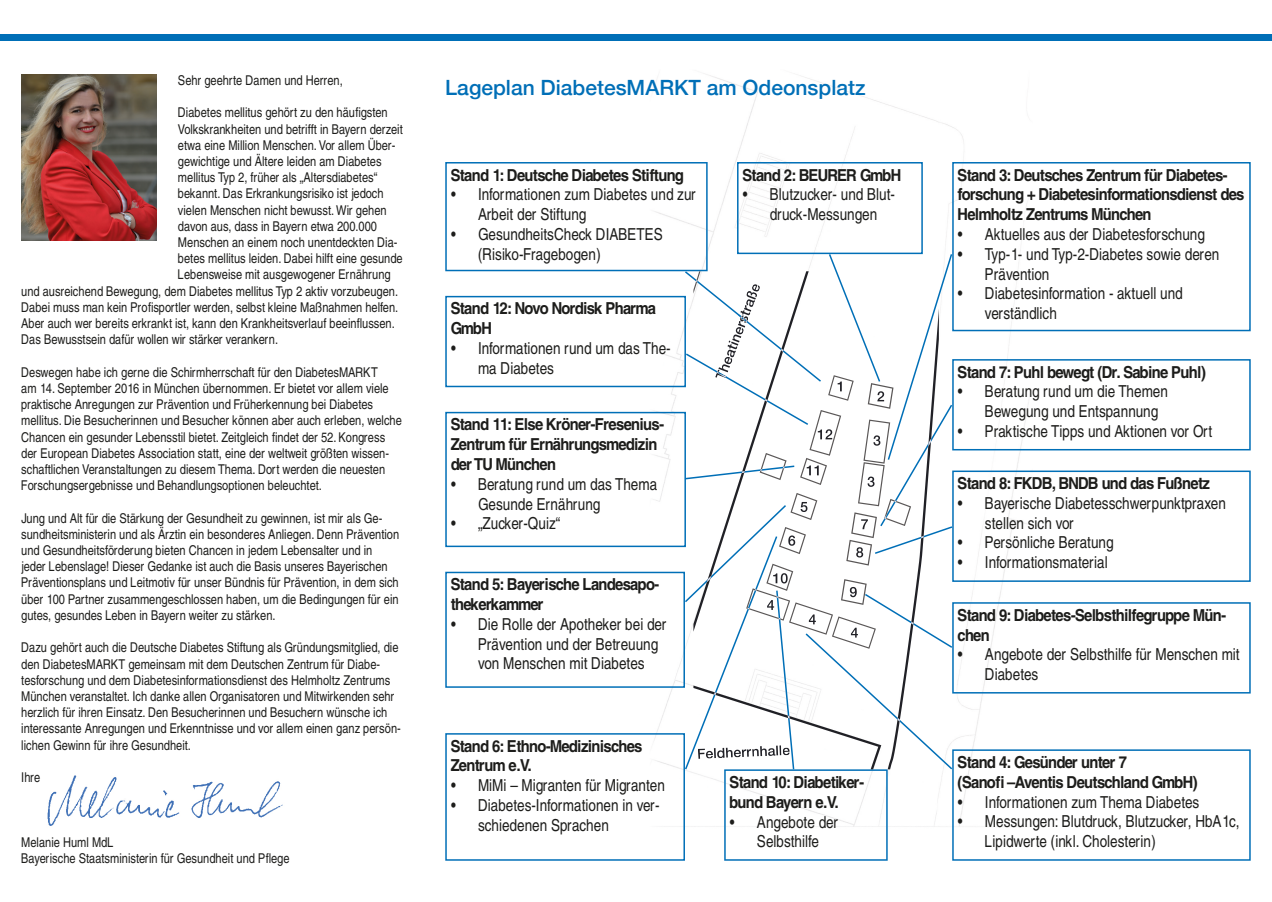
<style>
.page{position:relative;width:1272px;height:902px;background:#fff}
.page>*{position:absolute;margin:0;border:0;box-sizing:border-box;transform-origin:0 0}
.t1{font:500 21px "Helvetica Neue";color:#006fb7}
.t2{font:condensed 16.5px/19.8px "Helvetica";color:#1d1d1b}
.t3{font:700 condensed 16.5px/19.8px "Helvetica";color:#1d1d1b}
.t4{font:condensed 13.5px/16.2px "Helvetica";color:#1d1d1b}
</style>
<div class="page">
<img style="left:21px;top:74px;width:136px;height:167px">
<img style="left:47px;top:775px;width:236px;height:51px">
<div style="left:952px;top:162px;width:298px;height:169px;border:2px solid #006fb7"></div>
<div style="left:952px;top:359px;width:298px;height:91px;border:2px solid #006fb7"></div>
<div style="left:952px;top:470px;width:298px;height:112px;border:2px solid #006fb7"></div>
<div style="left:952px;top:602px;width:298px;height:91px;border:2px solid #006fb7"></div>
<div style="left:952px;top:749px;width:298px;height:111px;border:2px solid #006fb7"></div>
<div style="left:0;top:34px;width:1271px;height:6px;background:#006fb7"></div>
<svg style="left:445px;top:162px;width:507px;height:698px"></svg>
<div style="left:445px;top:571px;width:240px;height:116px;border:2px solid #006fb7"></div>
<p class="t4" style="left:178px;top:72px;width:166px">Sehr geehrte Damen und Herren,</p>
<p class="t4" style="left:178px;top:104px;width:211px">Diabetes mellitus gehört zu den häufigsten</p>
<p class="t4" style="left:178px;top:121px;width:226px">Volkskrankheiten und betrifft in Bayern derzeit</p>
<p class="t4" style="left:178px;top:137px;width:219px">etwa eine Million Menschen. Vor allem Über-</p>
<p class="t4" style="left:178px;top:153px;width:205px">gewichtige und Ältere leiden am Diabetes</p>
<p class="t4" style="left:178px;top:169px;width:201px">mellitus Typ 2, früher als „Altersdiabetes“</p>
<p class="t4" style="left:178px;top:185px;width:207px">bekannt. Das Erkrankungsrisiko ist jedoch</p>
<p class="t4" style="left:178px;top:202px;width:210px">vielen Menschen nicht bewusst. Wir gehen</p>
<p class="t4" style="left:178px;top:218px;width:200px">davon aus, dass in Bayern etwa 200.000</p>
<p class="t4" style="left:178px;top:234px;width:221px">Menschen an einem noch unentdeckten Dia-</p>
<p class="t4" style="left:178px;top:250px;width:226px">betes mellitus leiden. Dabei hilft eine gesunde</p>
<p class="t4" style="left:178px;top:266px;width:214px">Lebensweise mit ausgewogener Ernährung</p>
<p class="t4" style="left:21px;top:283px;width:378px">und ausreichend Bewegung, dem Diabetes mellitus Typ 2 aktiv vorzubeugen.</p>
<p class="t4" style="left:21px;top:299px;width:378px">Dabei muss man kein Profisportler werden, selbst kleine Maßnahmen helfen.</p>
<p class="t4" style="left:21px;top:315px;width:375px">Aber auch wer bereits erkrankt ist, kann den Krankheitsverlauf beeinflussen.</p>
<p class="t4" style="left:21px;top:331px;width:258px">Das Bewusstsein dafür wollen wir stärker verankern.</p>
<p class="t4" style="left:21px;top:364px;width:382px">Deswegen habe ich gerne die Schirmherrschaft für den DiabetesMARKT<br>am 14. September 2016 in München übernommen. Er bietet vor allem viele praktische Anregungen zur Prävention und Früherkennung bei Diabetes mellitus. Die Besucherinnen und Besucher können aber auch erleben, welche Chancen ein gesunder Lebensstil bietet. Zeitgleich findet der 52. Kongress der European Diabetes Association statt, eine der weltweit größten wissen&shy;schaftlichen Veranstaltungen zu diesem Thema. Dort werden die neuesten Forschungsergebnisse und Behandlungsoptionen beleuchtet.</p>
<p class="t4" style="left:21px;top:509px;width:379px">Jung und Alt für die Stärkung der Gesundheit zu gewinnen, ist mir als Ge&shy;sundheitsministerin und als Ärztin ein besonderes Anliegen. Denn Prävention und Gesundheitsförderung bieten Chancen in jedem Lebensalter und in jeder Lebenslage! Dieser Gedanke ist auch die Basis unseres Bayerischen Präventionsplans und Leitmotiv für unser Bündnis für Prävention, in dem sich über 100 Partner zusammengeschlossen haben, um die Bedingungen für ein gutes, gesundes Leben in Bayern weiter zu stärken.</p>
<p class="t4" style="left:21px;top:639px;width:381px">Dazu gehört auch die Deutsche Diabetes Stiftung als Gründungsmitglied, die den DiabetesMARKT gemeinsam mit dem Deutschen Zentrum für Diabe&shy;tesforschung und dem Diabetesinformationsdienst des Helmholtz Zentrums München veranstaltet. Ich danke allen Organisatoren und Mitwirkenden sehr herzlich für ihren Einsatz. Den Besucherinnen und Besuchern wünsche ich interessante Anregungen und Erkenntnisse und vor allem einen ganz persön&shy;lichen Gewinn für ihre Gesundheit.</p>
<p class="t4" style="left:21px;top:769px;width:21px">Ihre</p>
<p class="t4" style="left:21px;top:833px;width:270px">Melanie Huml MdL<br>Bayerische Staatsministerin für Gesundheit und Pflege</p>
<h1 class="t1" style="left:445px;top:71px;width:422px">Lageplan DiabetesMARKT am Odeonsplatz</h1>
<p class="t3" style="left:451px;top:164px;width:234px">Stand 1: Deutsche Diabetes Stiftung</p>
<p class="t2" style="left:478px;top:184px;width:219px;text-indent:-27px">• Informationen zum Diabetes und zur<br>Arbeit der Stiftung</p>
<p class="t2" style="left:478px;top:224px;width:186px;text-indent:-27px">• GesundheitsCheck DIABETES (Risiko-Fragebogen)</p>
<p class="t3" style="left:451px;top:298px;width:206px">Stand 12: Novo Nordisk Pharma<br>GmbH</p>
<p class="t2" style="left:478px;top:338px;width:194px;text-indent:-27px">• Informationen rund um das The&shy;ma Diabetes</p>
<p class="t3" style="left:451px;top:414px;width:214px">Stand 11: Else Kröner-Fresenius-<br>Zentrum für Ernährungsmedizin der TU München</p>
<p class="t2" style="left:478px;top:474px;width:181px;text-indent:-27px">• Beratung rund um das Thema<br>Gesunde Ernährung</p>
<p class="t2" style="left:451px;top:513px;width:111px">• „Zucker-Quiz“</p>
<p class="t3" style="left:451px;top:574px;width:210px">Stand 5: Bayerische Landesapo&shy;thekerkammer</p>
<p class="t2" style="left:478px;top:614px;width:190px;text-indent:-27px">• Die Rolle der Apotheker bei der<br>Prävention und der Betreuung von Menschen mit Diabetes</p>
<p class="t3" style="left:451px;top:735px;width:193px">Stand 6: Ethno-Medizinisches<br>Zentrum e.V.</p>
<p class="t2" style="left:451px;top:775px;width:215px">• MiMi – Migranten für Migranten</p>
<p class="t2" style="left:478px;top:795px;width:183px;text-indent:-27px">• Diabetes-Informationen in ver&shy;schiedenen Sprachen</p>
<p class="t3" style="left:742px;top:164px;width:160px">Stand 2: BEURER GmbH</p>
<p class="t2" style="left:742px;top:184px;width:154px;text-align:center">• Blutzucker- und Blut&shy;druck-Messungen</p>
<p class="t3" style="left:730px;top:771px;width:135px">Stand 10: Diabetiker&shy;bund Bayern e.V.</p>
<p class="t2" style="left:730px;top:811px;width:110px;text-align:center">• Angebote der<br>Selbsthilfe</p>
<p class="t3" style="left:957px;top:164px;width:288px">Stand 3: Deutsches Zentrum für Diabetes&shy;forschung + Diabetesinformationsdienst des<br>Helmholtz Zentrums München</p>
<p class="t2" style="left:957px;top:224px;width:248px">• Aktuelles aus der Diabetesforschung</p>
<p class="t2" style="left:984px;top:244px;width:236px;text-indent:-27px">• Typ-1- und Typ-2-Diabetes sowie deren<br>Prävention</p>
<p class="t2" style="left:984px;top:283px;width:199px;text-indent:-27px">• Diabetesinformation - aktuell und verständlich</p>
<p class="t3" style="left:957px;top:361px;width:249px">Stand 7: Puhl bewegt (Dr. Sabine Puhl)</p>
<p class="t2" style="left:984px;top:381px;width:184px;text-indent:-27px">• Beratung rund um die Themen<br>Bewegung und Entspannung</p>
<p class="t2" style="left:957px;top:421px;width:256px">• Praktische Tipps und Aktionen vor Ort</p>
<p class="t3" style="left:957px;top:473px;width:253px">Stand 8: FKDB, BNDB und das Fußnetz</p>
<p class="t2" style="left:984px;top:493px;width:242px;text-indent:-27px">• Bayerische Diabetesschwerpunktpraxen stellen sich vor</p>
<p class="t2" style="left:957px;top:532px;width:157px">• Persönliche Beratung</p>
<p class="t2" style="left:957px;top:552px;width:151px">• Informationsmaterial</p>
<p class="t3" style="left:957px;top:604px;width:269px">Stand 9: Diabetes-Selbsthilfegruppe Mün&shy;chen</p>
<p class="t2" style="left:984px;top:644px;width:256px;text-indent:-27px">• Angebote der Selbsthilfe für Menschen mit<br>Diabetes</p>
<p class="t3" style="left:957px;top:751px;width:241px">Stand 4: Gesünder unter 7<br>(Sanofi –Aventis Deutschland GmbH)</p>
<p class="t2" style="left:957px;top:791px;width:243px">• Informationen zum Thema Diabetes</p>
<p class="t2" style="left:984px;top:811px;width:256px;text-indent:-27px">• Messungen: Blutdruck, Blutzucker, HbA1c,<br>Lipidwerte (inkl. Cholesterin)</p>
</div>
